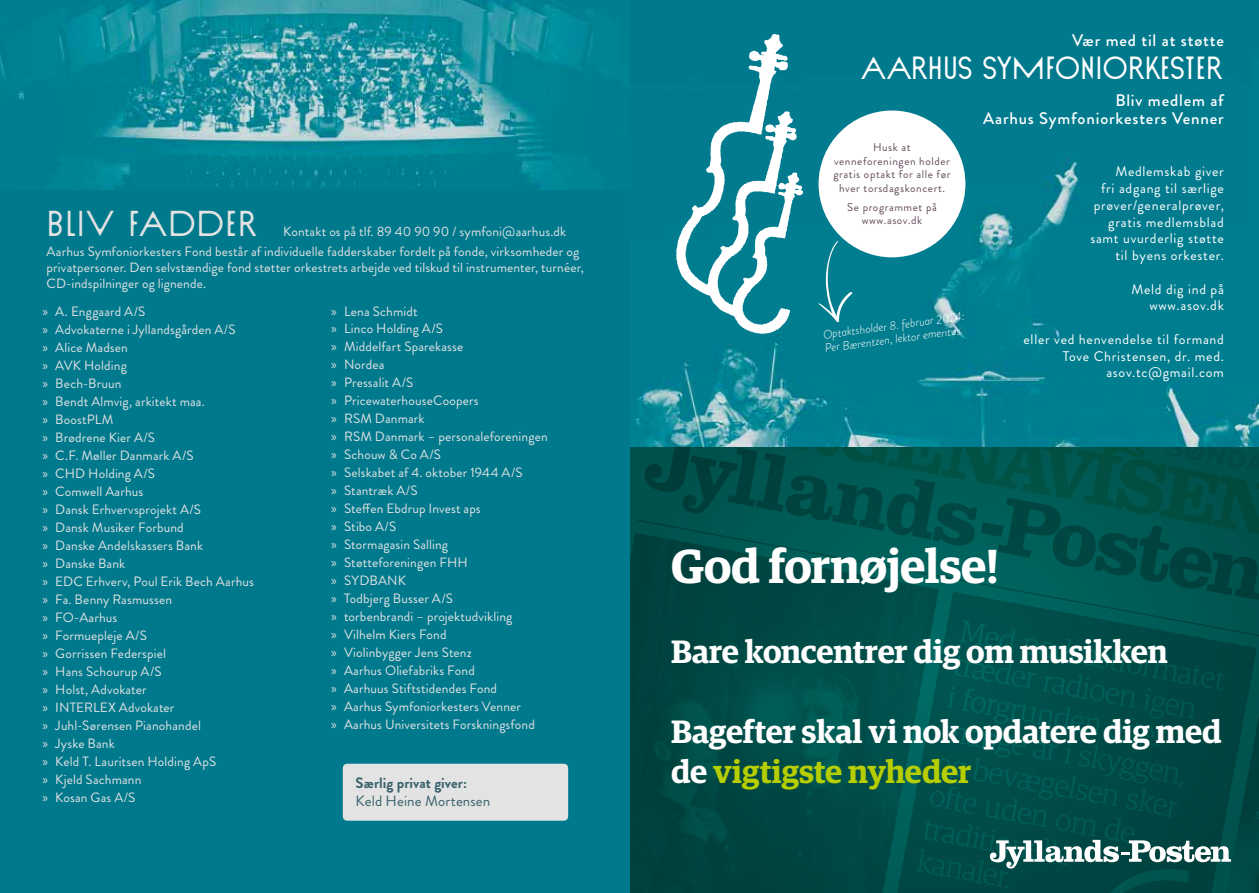
<style>
.page{position:relative;width:1259px;height:893px;background:#fff}
.page>*{position:absolute;margin:0;border:0;box-sizing:border-box;transform-origin:0 0}
.t1{font:600 47.85px "Guardian Egyp";letter-spacing:-.005em;color:#fff}
.t2{font:36px "Sud";letter-spacing:.015em;color:#e3e3e3}
.t3{font:600 32.4px/40px "Guardian Egyp";letter-spacing:-.005em;color:#fff}
.t4{font:32.1px "Sud";letter-spacing:-.015em;color:#fff}
.t5{font:300 30.45px/66.3px "Guardian Egyp";color:#fff}
.t6{font:500 16.8px/17.9px "Brandon Grotesque";letter-spacing:.05em;color:#fff;text-align:right}
.t7{font:700 15px "Brandon Grotesque";letter-spacing:.005em;color:#38616b}
.t8{font:15px "Brandon Grotesque";letter-spacing:.005em;color:#38616b}
.t9{font:13.95px/16.8px "Brandon Grotesque";letter-spacing:.05em;color:#fff;text-align:right}
.t10{font:13.5px/18px "Brandon Grotesque";letter-spacing:.01em;color:#e3e3e3}
.t11{font:italic 300 12.15px/13.5px "Brandon Grotesque";color:#fff}
.t12{font:11.25px/13.5px "Brandon Grotesque";letter-spacing:.05em;color:#634c5b;text-align:center}
.s1{font-family:"Myriad Pro"}
.s2{color:#b6cd00}
</style>
<div class="page">
<div style="left:0;top:0;width:642px;height:893px;background:#00798d"></div>
<div style="left:343px;top:764px;width:225px;height:57px;background:#e3e3e3;border-radius:4px"></div>
<img style="left:0;top:0;width:620px;height:189px">
<svg style="left:630px;top:446px;width:629px;height:447px;background:#004d49"></svg>
<svg style="left:990px;top:840px;width:241px;height:53px"></svg>
<img style="left:630px;top:0;width:629px;height:446px">
<div style="left:818px;top:111px;width:147px;height:146px;background:#fff;border-radius:50%"></div>
<svg style="left:676px;top:34px;width:127px;height:300px"></svg>
<svg style="left:818px;top:241px;width:35px;height:81px;background:#198a99"></svg>
<h2 class="t2" style="left:46px;top:202px;width:213px">BLIV FADDER</h2>
<p class="t10" style="left:283px;top:222px;width:284px">Kontakt os på tlf. 89 40 90 90 / symfoni@aarhus.dk</p>
<p class="t10" style="left:47px;top:243px;width:539px;line-height:16.2px">Aarhus Symfoniorkesters Fond består af individuelle fadderskaber fordelt på fonde, virksomheder og privatpersoner. Den selvstændige fond støtter orkestrets arbejde ved tilskud til instrumenter, turnéer,<br>CD-indspilninger og lignende.</p>
<p class="t10" style="left:43px;top:302px;width:213px"><span class="s1">»</span> A. Enggaard A/S<br><span class="s1">»</span> Advokaterne i Jyllandsgården A/S<br><span class="s1">»</span> Alice Madsen<br><span class="s1">»</span> AVK Holding<br><span class="s1">»</span> Bech-Bruun<br><span class="s1">»</span> Bendt Almvig, arkitekt maa.<br><span class="s1">»</span> BoostPLM<br><span class="s1">»</span> Brødrene Kier A/S<br><span class="s1">»</span> C.F. Møller Danmark A/S<br><span class="s1">»</span> CHD Holding A/S<br><span class="s1">»</span> Comwell Aarhus<br><span class="s1">»</span> Dansk Erhvervsprojekt A/S<br><span class="s1">»</span> Dansk Musiker Forbund<br><span class="s1">»</span> Danske Andelskassers Bank<br><span class="s1">»</span> Danske Bank<br><span class="s1">»</span> EDC Erhverv, Poul Erik Bech Aarhus <span class="s1">»</span> Fa. Benny Rasmussen<br><span class="s1">»</span> FO-Aarhus<br><span class="s1">»</span> Formuepleje A/S<br><span class="s1">»</span> Gorrissen Federspiel<br><span class="s1">»</span> Hans Schourup A/S<br><span class="s1">»</span> Holst, Advokater<br><span class="s1">»</span> INTERLEX Advokater<br><span class="s1">»</span> Juhl-Sørensen Pianohandel<br><span class="s1">»</span> Jyske Bank<br><span class="s1">»</span> Keld T. Lauritsen Holding ApS<br><span class="s1">»</span> Kjeld Sachmann<br><span class="s1">»</span> Kosan Gas A/S</p>
<p class="t10" style="left:331px;top:302px;width:218px"><span class="s1">»</span> Lena Schmidt<br><span class="s1">»</span> Linco Holding A/S<br><span class="s1">»</span> Middelfart Sparekasse<br><span class="s1">»</span> Nordea<br><span class="s1">»</span> Pressalit A/S<br><span class="s1">»</span> PricewaterhouseCoopers<br><span class="s1">»</span> RSM Danmark<br><span class="s1">»</span> RSM Danmark – personaleforeningen <span class="s1">»</span> Schouw &amp; Co A/S<br><span class="s1">»</span> Selskabet af 4. oktober 1944 A/S<br><span class="s1">»</span> Stantræk A/S<br><span class="s1">»</span> Steffen Ebdrup Invest aps<br><span class="s1">»</span> Stibo A/S<br><span class="s1">»</span> Stormagasin Salling<br><span class="s1">»</span> Støtteforeningen FHH<br><span class="s1">»</span> SYDBANK<br><span class="s1">»</span> Todbjerg Busser A/S<br><span class="s1">»</span> torbenbrandi – projektudvikling<br><span class="s1">»</span> Vilhelm Kiers Fond<br><span class="s1">»</span> Violinbygger Jens Stenz<br><span class="s1">»</span> Aarhus Oliefabriks Fond<br><span class="s1">»</span> Aarhuus Stiftstidendes Fond<br><span class="s1">»</span> Aarhus Symfoniorkesters Venner<br><span class="s1">»</span> Aarhus Universitets Forskningsfond</p>
<p class="t7" style="left:355px;top:773px;width:113px">Særlig privat giver:</p>
<p class="t8" style="left:355px;top:791px;width:136px">Keld Heine Mortensen</p>
<p class="t6" style="left:1072px;top:31px;width:153px">Vær med til at støtte</p>
<h3 class="t4" style="left:861px;top:49px;width:364px">AARHUS SYMFONIORKESTER</h3>
<p class="t6" style="left:983px;top:91px;width:242px">Bliv medlem af<br>Aarhus Symfoniorkesters Venner</p>
<p class="t12" style="left:833px;top:141px;width:118px">Husk at venneforeningen holder gratis optakt for alle før hver torsdagskoncert.</p>
<p class="t12" style="left:847px;top:200px;width:91px">Se programmet på www.asov.dk</p>
<p class="t9" style="left:1090px;top:163px;width:135px">Medlemskab giver<br>fri adgang til særlige prøver/generalprøver, gratis medlemsblad samt uvurderlig støtte til byens orkester.</p>
<p class="t9" style="left:1131px;top:281px;width:94px">Meld dig ind på www.asov.dk</p>
<p class="t9" style="left:1023px;top:331px;width:202px">eller ved henvendelse til formand<br>Tove Christensen, dr. med. asov.tc@gmail.com</p>
<p class="t11" style="left:822px;top:328px;width:144px;rotate:-8deg">Optaktsholder 8. februar 2024:<br>Per Bærentzen, lektor emeritus</p>
<h1 class="t1" style="left:671px;top:531px;width:329px">God fornøjelse!</h1>
<h3 class="t5" style="left:965px;top:598px;width:271px;rotate:10deg">Med podcastformatet i forgrunden efter</h3>
<h3 class="t3" style="left:671px;top:629px;width:498px">Bare koncentrer dig om musikken</h3>
<h3 class="t3" style="left:671px;top:709px;width:552px">Bagefter skal vi nok opdatere dig med de <span class="s2">vigtigste nyheder</span></h3>
<h3 class="t5" style="left:948px;top:696px;width:249px;rotate:10deg">mange år i skyggen,</h3>
</div>
